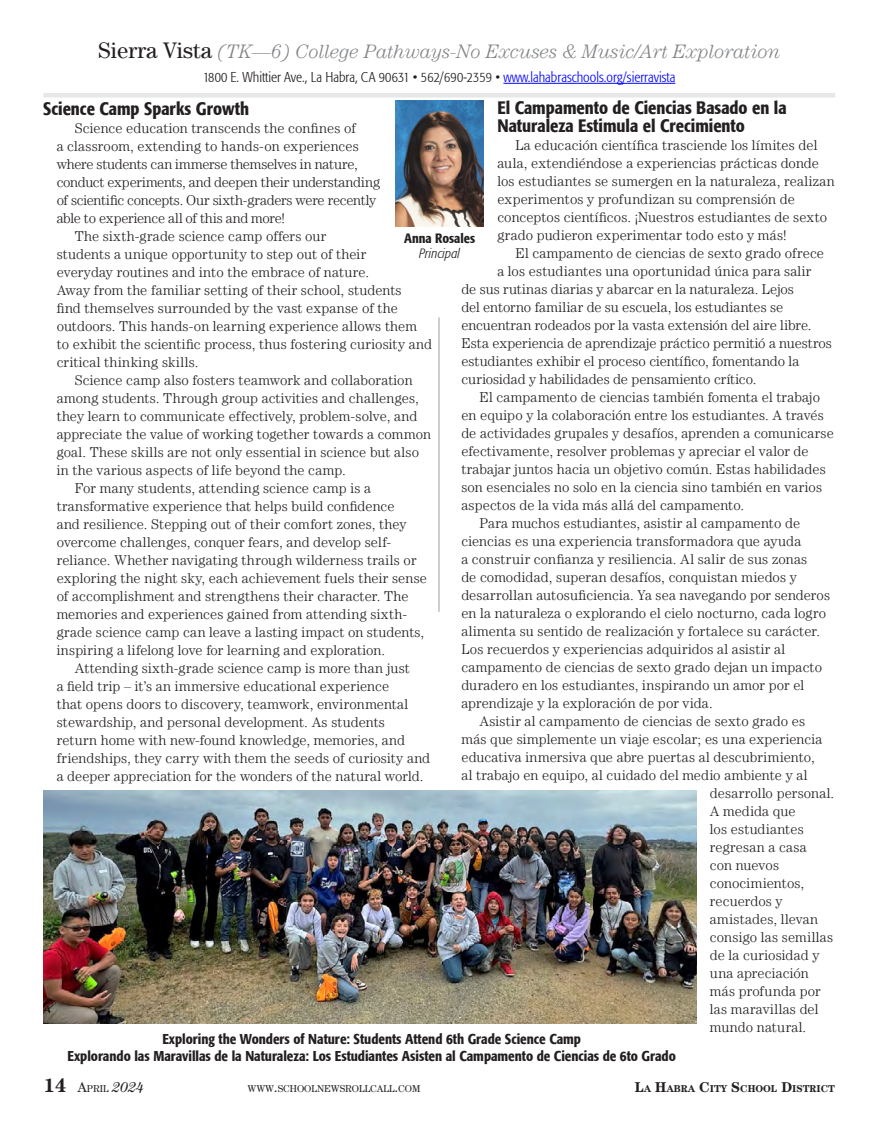
<style>
.page{position:relative;width:878px;height:1121px;background:#fff}
.page>*{position:absolute;margin:0;border:0;box-sizing:border-box;transform-origin:0 0}
.t1{font:italic 300 19.5px "Century LT";letter-spacing:-.005em;color:#808285}
.t2{font:500 condensed 18px/18px "Formata";color:#231f20}
.t3{font:300 14.25px/18px "Century LT";letter-spacing:.01em;color:#231f20}
.t4{font:500 condensed 14.25px/16.5px "Formata";color:#231f20;text-align:center}
.t5{font:300 14.25px "Century LT";letter-spacing:-.02em;color:#231f20}
.t6{font:300 condensed 14.25px "Formata";color:#231f20}
.t7{font:300 14.25px "Century LT";letter-spacing:-.025em;color:#231f20}
.t8{font:300 14.25px "Century LT";letter-spacing:-.015em;color:#231f20}
.t9{font:300 14.25px "Century LT";letter-spacing:.035em;color:#231f20}
.t10{font:500 condensed 13.5px "Formata";color:#231f20}
.t11{font:italic 300 condensed 13.5px "Formata";letter-spacing:.005em;color:#231f20}
.t12{font:10.05px "Century LT";color:#231f20}
.t13{font:700 10.05px "Century LT";color:#231f20}
.s1{font-weight:400;font-style:normal;font-size:22.5px;color:#231f20}
.s2{color:#00f}
.s3{font-weight:700;font-size:19.5px}
.s4{font-size:14.25px}
.s5{font-style:italic;font-size:14.25px}
</style>
<div class="page">
<img style="left:395px;top:100px;width:89px;height:126px">
<hr style="left:43px;top:93px;width:792px;height:4px;background:#e6e7e8">
<hr style="left:503px;top:83px;width:172px;height:1px;background:#00f">
<img style="left:43px;top:790px;width:653px;height:234px">
<hr style="left:438px;top:317px;width:2px;height:295px;background:#bcbec0">
<h1 class="t1" style="left:98px;top:41px;width:684px"><span class="s1">Sierra Vista</span> (TK—6) College Pathways-No Excuses &amp; Music/Art Exploration</h1>
<p class="t6" style="left:203px;top:69px;width:473px">1800 E. Whittier Ave., La Habra, CA 90631 • 562/690-2359 • <span class="s2">www.lahabraschools.org/sierravista</span></p>
<p class="t2" style="left:497px;top:98px;width:291px">El Campamento de Ciencias Basado en la<br>Naturaleza Estimula el Crecimiento</p>
<p class="t3" style="left:497px;top:136px;width:339px;text-indent:18px">La educación científica trasciende los límites del aula, extendiéndose a experiencias prácticas donde los estudiantes se sumergen en la naturaleza, realizan experimentos y profundizan su comprensión de conceptos científicos. ¡Nuestros estudiantes de sexto grado pudieron experimentar todo esto y más!</p>
<p class="t3" style="left:515px;top:244px;width:310px">El campamento de ciencias de sexto grado ofrece</p>
<p class="t3" style="left:497px;top:262px;width:315px">a los estudiantes una oportunidad única para salir</p>
<p class="t3" style="left:461px;top:280px;width:334px">de sus rutinas diarias y abarcar en la naturaleza. Lejos</p>
<p class="t3" style="left:461px;top:298px;width:323px">del entorno familiar de su escuela, los estudiantes se</p>
<p class="t3" style="left:461px;top:316px;width:352px">encuentran rodeados por la vasta extensión del aire libre.</p>
<p class="t3" style="left:461px;top:334px;width:372px">Esta experiencia de aprendizaje práctico permitió a nuestros</p>
<p class="t3" style="left:461px;top:352px;width:339px">estudiantes exhibir el proceso científico, fomentando la</p>
<p class="t3" style="left:461px;top:370px;width:296px">curiosidad y habilidades de pensamiento crítico.</p>
<p class="t3" style="left:479px;top:388px;width:342px">El campamento de ciencias también fomenta el trabajo</p>
<p class="t3" style="left:461px;top:406px;width:364px">en equipo y la colaboración entre los estudiantes. A través</p>
<p class="t3" style="left:461px;top:424px;width:374px">de actividades grupales y desafíos, aprenden a comunicarse</p>
<p class="t3" style="left:461px;top:442px;width:349px">efectivamente, resolver problemas y apreciar el valor de</p>
<p class="t3" style="left:461px;top:460px;width:366px">trabajar juntos hacia un objetivo común. Estas habilidades</p>
<p class="t3" style="left:461px;top:478px;width:362px">son esenciales no solo en la ciencia sino también en varios</p>
<p class="t3" style="left:461px;top:496px;width:284px">aspectos de la vida más allá del campamento.</p>
<p class="t3" style="left:479px;top:514px;width:322px">Para muchos estudiantes, asistir al campamento de</p>
<p class="t3" style="left:461px;top:532px;width:341px">ciencias es una experiencia transformadora que ayuda</p>
<p class="t3" style="left:461px;top:550px;width:347px">a construir confianza y resiliencia. Al salir de sus zonas</p>
<p class="t3" style="left:461px;top:568px;width:337px">de comodidad, superan desafíos, conquistan miedos y</p>
<p class="t3" style="left:461px;top:586px;width:370px">desarrollan autosuficiencia. Ya sea navegando por senderos</p>
<p class="t3" style="left:461px;top:604px;width:366px">en la naturaleza o explorando el cielo nocturno, cada logro</p>
<p class="t3" style="left:461px;top:622px;width:360px">alimenta su sentido de realización y fortalece su carácter.</p>
<p class="t3" style="left:461px;top:640px;width:325px">Los recuerdos y experiencias adquiridos al asistir al</p>
<p class="t3" style="left:461px;top:658px;width:362px">campamento de ciencias de sexto grado dejan un impacto</p>
<p class="t3" style="left:461px;top:676px;width:344px">duradero en los estudiantes, inspirando un amor por el</p>
<p class="t3" style="left:461px;top:694px;width:253px">aprendizaje y la exploración de por vida.</p>
<p class="t3" style="left:479px;top:712px;width:327px">Asistir al campamento de ciencias de sexto grado es</p>
<p class="t3" style="left:461px;top:730px;width:362px">más que simplemente un viaje escolar; es una experiencia</p>
<p class="t3" style="left:461px;top:748px;width:355px">educativa inmersiva que abre puertas al descubrimiento,</p>
<p class="t3" style="left:461px;top:766px;width:348px">al trabajo en equipo, al cuidado del medio ambiente y al</p>
<p class="t3" style="left:710px;top:784px;width:126px">desarrollo personal.</p>
<p class="t3" style="left:710px;top:802px;width:87px">A medida que</p>
<p class="t3" style="left:710px;top:820px;width:95px">los estudiantes</p>
<p class="t3" style="left:710px;top:838px;width:98px">regresan a casa</p>
<p class="t3" style="left:710px;top:856px;width:71px">con nuevos</p>
<p class="t3" style="left:710px;top:874px;width:96px">conocimientos,</p>
<p class="t3" style="left:710px;top:892px;width:74px">recuerdos y</p>
<p class="t3" style="left:710px;top:910px;width:110px">amistades, llevan</p>
<p class="t3" style="left:710px;top:928px;width:125px">consigo las semillas</p>
<p class="t3" style="left:710px;top:946px;width:111px">de la curiosidad y</p>
<p class="t3" style="left:710px;top:964px;width:100px">una apreciación</p>
<p class="t3" style="left:710px;top:982px;width:112px">más profunda por</p>
<p class="t3" style="left:710px;top:1000px;width:110px">las maravillas del</p>
<p class="t3" style="left:710px;top:1018px;width:98px">mundo natural.</p>
<p class="t4" style="left:68px;top:1030px;width:609px">Exploring the Wonders of Nature: Students Attend 6th Grade Science Camp<br>Explorando las Maravillas de la Naturaleza: Los Estudiantes Asisten al Campamento de Ciencias de 6to Grado</p>
<p class="t2" style="left:43px;top:100px;width:207px">Science Camp Sparks Growth</p>
<p class="t3" style="left:75px;top:119px;width:283px">Science education transcends the confines of</p>
<p class="t3" style="left:57px;top:137px;width:303px">a classroom, extending to hands-on experiences</p>
<p class="t8" style="left:57px;top:156px;width:302px">where students can immerse themselves in nature,</p>
<p class="t7" style="left:57px;top:174px;width:325px">conduct experiments, and deepen their understanding</p>
<p class="t5" style="left:57px;top:192px;width:321px">of scientific concepts. Our sixth-graders were recently</p>
<p class="t5" style="left:57px;top:210px;width:230px">able to experience all of this and more!</p>
<p class="t3" style="left:75px;top:227px;width:253px">The sixth-grade science camp offers our</p>
<p class="t3" style="left:57px;top:245px;width:311px">students a unique opportunity to step out of their</p>
<p class="t3" style="left:57px;top:263px;width:314px">everyday routines and into the embrace of nature.</p>
<p class="t3" style="left:57px;top:281px;width:346px">Away from the familiar setting of their school, students</p>
<p class="t3" style="left:57px;top:299px;width:342px">find themselves surrounded by the vast expanse of the</p>
<p class="t3" style="left:57px;top:317px;width:362px">outdoors. This hands-on learning experience allows them</p>
<p class="t3" style="left:57px;top:335px;width:377px">to exhibit the scientific process, thus fostering curiosity and</p>
<p class="t9" style="left:57px;top:354px;width:143px">critical thinking skills.</p>
<p class="t3" style="left:75px;top:371px;width:339px">Science camp also fosters teamwork and collaboration</p>
<p class="t3" style="left:57px;top:389px;width:364px">among students. Through group activities and challenges,</p>
<p class="t3" style="left:57px;top:407px;width:362px">they learn to communicate effectively, problem-solve, and</p>
<p class="t3" style="left:57px;top:425px;width:376px">appreciate the value of working together towards a common</p>
<p class="t3" style="left:57px;top:443px;width:364px">goal. These skills are not only essential in science but also</p>
<p class="t3" style="left:57px;top:461px;width:290px">in the various aspects of life beyond the camp.</p>
<p class="t3" style="left:75px;top:479px;width:298px">For many students, attending science camp is a</p>
<p class="t3" style="left:57px;top:497px;width:339px">transformative experience that helps build confidence</p>
<p class="t3" style="left:57px;top:515px;width:351px">and resilience. Stepping out of their comfort zones, they</p>
<p class="t3" style="left:57px;top:533px;width:336px">overcome challenges, conquer fears, and develop self-</p>
<p class="t3" style="left:57px;top:551px;width:361px">reliance. Whether navigating through wilderness trails or</p>
<p class="t3" style="left:57px;top:569px;width:372px">exploring the night sky, each achievement fuels their sense</p>
<p class="t3" style="left:57px;top:587px;width:353px">of accomplishment and strengthens their character. The</p>
<p class="t3" style="left:57px;top:605px;width:352px">memories and experiences gained from attending sixth-</p>
<p class="t3" style="left:57px;top:623px;width:369px">grade science camp can leave a lasting impact on students,</p>
<p class="t3" style="left:57px;top:641px;width:330px">inspiring a lifelong love for learning and exploration.</p>
<p class="t3" style="left:75px;top:659px;width:336px">Attending sixth-grade science camp is more than just</p>
<p class="t3" style="left:57px;top:677px;width:334px">a field trip – it’s an immersive educational experience</p>
<p class="t3" style="left:57px;top:695px;width:353px">that opens doors to discovery, teamwork, environmental</p>
<p class="t3" style="left:57px;top:713px;width:330px">stewardship, and personal development. As students</p>
<p class="t3" style="left:57px;top:731px;width:350px">return home with new-found knowledge, memories, and</p>
<p class="t3" style="left:57px;top:749px;width:375px">friendships, they carry with them the seeds of curiosity and</p>
<p class="t3" style="left:57px;top:767px;width:368px">a deeper appreciation for the wonders of the natural world.</p>
<p class="t10" style="left:404px;top:230px;width:72px">Anna Rosales</p>
<p class="t11" style="left:419px;top:246px;width:42px">Principal</p>
<p class="t12" style="left:44px;top:1083px;width:101px"><span class="s3">14</span> <span class="s4">A</span>PRIL <span class="s5">2024</span></p>
<p class="t12" style="left:247px;top:1082px;width:174px">WWW<span class="s4">.</span>SCHOOLNEWSROLLCALL<span class="s4">.</span>COM</p>
<p class="t13" style="left:634px;top:1082px;width:202px"><span class="s4">L</span>A <span class="s4">H</span>ABRA <span class="s4">C</span>ITY <span class="s4">S</span>CHOOL <span class="s4">D</span>ISTRICT</p>
</div>
